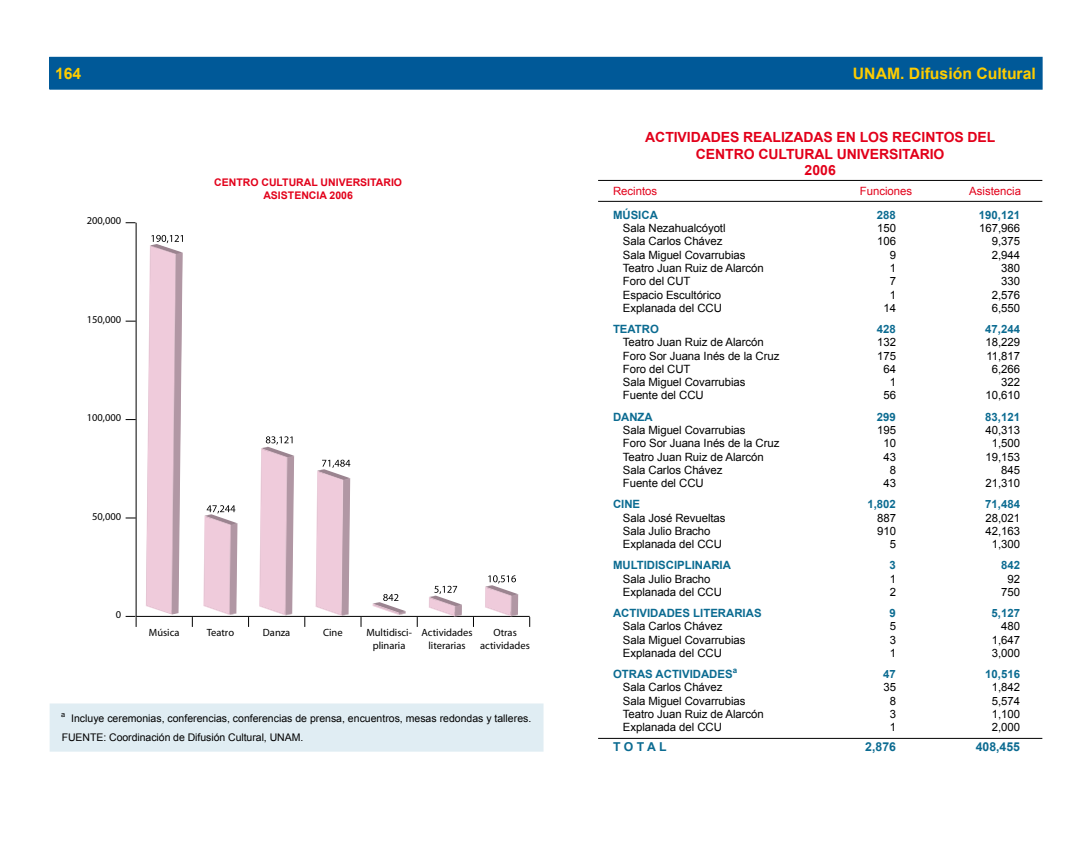
<style>
.page{position:relative;width:1092px;height:844px;background:#fff}
.page>*{position:absolute;margin:0;border:0;box-sizing:border-box;transform-origin:0 0}
.t1{font:700 15.75px "Arial";color:#fecc00}
.t2{font:700 14px/16.8px "Arial";letter-spacing:-.005em;color:#e2001a;text-align:center}
.t3{font:700 12.25px "Arial";color:#0b6b91}
.t4{font:11.38px "Arial";letter-spacing:-.005em;color:#000}
.t5{font:700 11.38px "Arial";color:#0b6b91}
.t6{font:11.38px "Arial";color:#e2001a}
.t7{font:10.5px/19.1px "Arial";color:#000}
.t8{font:10.5px/12.6px "Myriad";color:#000;text-align:center}
.t9{font:700 10.5px/12.6px "Arial";color:#e2001a;text-align:center}
.t10{font:7.35px "Arial";color:#000}
</style>
<div class="page">
<div style="left:50px;top:57px;width:992px;height:32px;background:#005998"></div>
<div style="left:50px;top:704px;width:492px;height:46px;background:#e0edf3"></div>
<div style="left:50px;top:703px;width:493px;height:48px;border:2px solid #e0edf3"></div>
<hr style="left:598px;top:180px;width:444px;height:1px;background:#000">
<hr style="left:598px;top:201px;width:444px;height:1px;background:#000">
<hr style="left:598px;top:737px;width:444px;height:1px;background:#000">
<hr style="left:136px;top:616px;width:393px;height:1px;background:#000">
<hr style="left:136px;top:223px;width:1px;height:393px;background:#000">
<svg style="left:126px;top:616px;width:11px;height:10px"></svg>
<svg style="left:146px;top:235px;width:37px;height:379px;background:#e4c7d4"></svg>
<svg style="left:203px;top:505px;width:34px;height:110px;background:#e1c5d2"></svg>
<svg style="left:259px;top:436px;width:35px;height:179px;background:#e2c6d3"></svg>
<svg style="left:315px;top:459px;width:35px;height:156px;background:#e2c6d2"></svg>
<svg style="left:372px;top:594px;width:33px;height:21px"></svg>
<svg style="left:429px;top:585px;width:33px;height:31px"></svg>
<svg style="left:485px;top:575px;width:33px;height:41px"></svg>
<h1 class="t1" style="left:55px;top:65px;width:28px">164</h1>
<h1 class="t1" style="left:852px;top:65px;width:184px">UNAM. Difusión Cultural</h1>
<p class="t8" style="left:87px;top:215px;width:36px">200,000</p>
<p class="t8" style="left:87px;top:313px;width:36px">150,000</p>
<p class="t8" style="left:87px;top:412px;width:36px">100,000</p>
<p class="t9" style="left:214px;top:176px;width:189px">CENTRO CULTURAL UNIVERSITARIO<br>ASISTENCIA 2006</p>
<p class="t8" style="left:92px;top:510px;width:31px">50,000</p>
<p class="t8" style="left:116px;top:608px;width:7px">0</p>
<p class="t8" style="left:149px;top:627px;width:32px">Música</p>
<p class="t8" style="left:207px;top:627px;width:29px">Teatro</p>
<p class="t8" style="left:263px;top:627px;width:29px">Danza</p>
<p class="t8" style="left:323px;top:627px;width:21px">Cine</p>
<p class="t8" style="left:366px;top:627px;width:47px">Multidisci&shy;plinaria</p>
<p class="t8" style="left:421px;top:627px;width:52px">Actividades literarias</p>
<p class="t8" style="left:480px;top:627px;width:51px">Otras actividades</p>
<p class="t10" style="left:61px;top:710px;width:6px">a</p>
<p class="t7" style="left:62px;top:708px;width:471px;text-indent:9px">Incluye ceremonias, conferencias, conferencias de prensa, encuentros, mesas redondas y talleres.<br>FUENTE: Coordinación de Difusión Cultural, UNAM.</p>
<p class="t2" style="left:645px;top:128px;width:352px">ACTIVIDADES REALIZADAS EN LOS RECINTOS DEL<br>CENTRO CULTURAL UNIVERSITARIO<br>2006</p>
<p class="t6" style="left:613px;top:185px;width:46px">Recintos</p>
<p class="t6" style="left:859px;top:185px;width:54px">Funciones</p>
<p class="t6" style="left:969px;top:185px;width:53px">Asistencia</p>
<p class="t5" style="left:613px;top:208px;width:46px">MÚSICA</p>
<p class="t5" style="left:876px;top:208px;width:20px">288</p>
<p class="t5" style="left:978px;top:208px;width:43px">190,121</p>
<p class="t4" style="left:623px;top:221px;width:104px">Sala Nezahualcóyotl</p>
<p class="t4" style="left:877px;top:221px;width:20px">150</p>
<p class="t4" style="left:979px;top:221px;width:42px">167,966</p>
<p class="t4" style="left:623px;top:235px;width:101px">Sala Carlos Chávez</p>
<p class="t4" style="left:877px;top:235px;width:20px">106</p>
<p class="t4" style="left:991px;top:235px;width:30px">9,375</p>
<p class="t4" style="left:622px;top:248px;width:124px">Sala Miguel Covarrubias</p>
<p class="t4" style="left:889px;top:248px;width:8px">9</p>
<p class="t4" style="left:991px;top:248px;width:30px">2,944</p>
<p class="t4" style="left:622px;top:261px;width:142px">Teatro Juan Ruiz de Alarcón</p>
<p class="t4" style="left:889px;top:261px;width:8px">1</p>
<p class="t4" style="left:1001px;top:261px;width:20px">380</p>
<p class="t4" style="left:622px;top:275px;width:69px">Foro del CUT</p>
<p class="t4" style="left:889px;top:275px;width:8px">7</p>
<p class="t4" style="left:1001px;top:275px;width:20px">330</p>
<p class="t4" style="left:622px;top:288px;width:100px">Espacio Escultórico</p>
<p class="t4" style="left:889px;top:288px;width:8px">1</p>
<p class="t4" style="left:991px;top:288px;width:30px">2,576</p>
<p class="t4" style="left:622px;top:301px;width:100px">Explanada del CCU</p>
<p class="t4" style="left:883px;top:301px;width:14px">14</p>
<p class="t4" style="left:991px;top:301px;width:30px">6,550</p>
<p class="t5" style="left:613px;top:322px;width:47px">TEATRO</p>
<p class="t5" style="left:876px;top:322px;width:20px">428</p>
<p class="t5" style="left:985px;top:322px;width:36px">47,244</p>
<p class="t4" style="left:623px;top:336px;width:142px">Teatro Juan Ruiz de Alarcón</p>
<p class="t4" style="left:877px;top:336px;width:20px">132</p>
<p class="t4" style="left:985px;top:336px;width:36px">18,229</p>
<p class="t4" style="left:623px;top:349px;width:158px">Foro Sor Juana Inés de la Cruz</p>
<p class="t4" style="left:877px;top:349px;width:20px">175</p>
<p class="t4" style="left:986px;top:349px;width:35px">11,817</p>
<p class="t4" style="left:623px;top:362px;width:69px">Foro del CUT</p>
<p class="t4" style="left:883px;top:362px;width:14px">64</p>
<p class="t4" style="left:991px;top:362px;width:30px">6,266</p>
<p class="t4" style="left:623px;top:375px;width:124px">Sala Miguel Covarrubias</p>
<p class="t4" style="left:889px;top:375px;width:8px">1</p>
<p class="t4" style="left:1001px;top:375px;width:20px">322</p>
<p class="t4" style="left:623px;top:389px;width:82px">Fuente del CCU</p>
<p class="t4" style="left:883px;top:389px;width:14px">56</p>
<p class="t4" style="left:985px;top:389px;width:36px">10,610</p>
<p class="t5" style="left:613px;top:410px;width:41px">DANZA</p>
<p class="t5" style="left:876px;top:410px;width:20px">299</p>
<p class="t5" style="left:985px;top:410px;width:36px">83,121</p>
<p class="t4" style="left:623px;top:423px;width:124px">Sala Miguel Covarrubias</p>
<p class="t4" style="left:877px;top:423px;width:20px">195</p>
<p class="t4" style="left:985px;top:423px;width:36px">40,313</p>
<p class="t4" style="left:623px;top:436px;width:158px">Foro Sor Juana Inés de la Cruz</p>
<p class="t4" style="left:883px;top:436px;width:14px">10</p>
<p class="t4" style="left:991px;top:436px;width:30px">1,500</p>
<p class="t4" style="left:623px;top:450px;width:142px">Teatro Juan Ruiz de Alarcón</p>
<p class="t4" style="left:883px;top:450px;width:14px">43</p>
<p class="t4" style="left:985px;top:450px;width:36px">19,153</p>
<p class="t4" style="left:622px;top:463px;width:101px">Sala Carlos Chávez</p>
<p class="t4" style="left:889px;top:463px;width:8px">8</p>
<p class="t4" style="left:1001px;top:463px;width:20px">845</p>
<p class="t4" style="left:622px;top:476px;width:82px">Fuente del CCU</p>
<p class="t4" style="left:883px;top:476px;width:14px">43</p>
<p class="t4" style="left:985px;top:476px;width:36px">21,310</p>
<p class="t5" style="left:613px;top:497px;width:29px">CINE</p>
<p class="t5" style="left:867px;top:497px;width:30px">1,802</p>
<p class="t5" style="left:985px;top:497px;width:36px">71,484</p>
<p class="t4" style="left:623px;top:511px;width:104px">Sala José Revueltas</p>
<p class="t4" style="left:877px;top:511px;width:20px">887</p>
<p class="t4" style="left:985px;top:511px;width:36px">28,021</p>
<p class="t4" style="left:623px;top:524px;width:89px">Sala Julio Bracho</p>
<p class="t4" style="left:877px;top:524px;width:20px">910</p>
<p class="t4" style="left:985px;top:524px;width:36px">42,163</p>
<p class="t4" style="left:622px;top:537px;width:100px">Explanada del CCU</p>
<p class="t4" style="left:889px;top:537px;width:8px">5</p>
<p class="t4" style="left:991px;top:537px;width:30px">1,300</p>
<p class="t5" style="left:613px;top:558px;width:119px">MULTIDISCIPLINARIA</p>
<p class="t5" style="left:889px;top:558px;width:8px">3</p>
<p class="t5" style="left:1000px;top:558px;width:20px">842</p>
<p class="t4" style="left:623px;top:572px;width:89px">Sala Julio Bracho</p>
<p class="t4" style="left:889px;top:572px;width:8px">1</p>
<p class="t4" style="left:1007px;top:572px;width:14px">92</p>
<p class="t4" style="left:623px;top:585px;width:100px">Explanada del CCU</p>
<p class="t4" style="left:889px;top:585px;width:8px">2</p>
<p class="t4" style="left:1001px;top:585px;width:20px">750</p>
<p class="t5" style="left:613px;top:606px;width:150px">ACTIVIDADES LITERARIAS</p>
<p class="t5" style="left:889px;top:606px;width:8px">9</p>
<p class="t5" style="left:991px;top:606px;width:30px">5,127</p>
<p class="t4" style="left:623px;top:619px;width:101px">Sala Carlos Chávez</p>
<p class="t4" style="left:889px;top:619px;width:8px">5</p>
<p class="t4" style="left:1001px;top:619px;width:20px">480</p>
<p class="t4" style="left:623px;top:633px;width:124px">Sala Miguel Covarrubias</p>
<p class="t4" style="left:889px;top:633px;width:8px">3</p>
<p class="t4" style="left:991px;top:633px;width:30px">1,647</p>
<p class="t4" style="left:623px;top:646px;width:100px">Explanada del CCU</p>
<p class="t4" style="left:889px;top:646px;width:8px">1</p>
<p class="t4" style="left:991px;top:646px;width:30px">3,000</p>
<p class="t5" style="left:613px;top:667px;width:126px">OTRAS ACTIVIDADES<sup>a</sup></p>
<p class="t5" style="left:883px;top:667px;width:14px">47</p>
<p class="t5" style="left:985px;top:667px;width:36px">10,516</p>
<p class="t4" style="left:623px;top:680px;width:101px">Sala Carlos Chávez</p>
<p class="t4" style="left:883px;top:680px;width:14px">35</p>
<p class="t4" style="left:991px;top:680px;width:30px">1,842</p>
<p class="t4" style="left:623px;top:694px;width:124px">Sala Miguel Covarrubias</p>
<p class="t4" style="left:889px;top:694px;width:8px">8</p>
<p class="t4" style="left:991px;top:694px;width:30px">5,574</p>
<p class="t4" style="left:623px;top:707px;width:142px">Teatro Juan Ruiz de Alarcón</p>
<p class="t4" style="left:889px;top:707px;width:8px">3</p>
<p class="t4" style="left:991px;top:707px;width:30px">1,100</p>
<p class="t4" style="left:623px;top:720px;width:100px">Explanada del CCU</p>
<p class="t4" style="left:889px;top:720px;width:8px">1</p>
<p class="t4" style="left:991px;top:720px;width:30px">2,000</p>
<p class="t3" style="left:613px;top:739px;width:55px">T O T A L</p>
<p class="t3" style="left:865px;top:739px;width:32px">2,876</p>
<p class="t3" style="left:975px;top:739px;width:46px">408,455</p>
</div>
